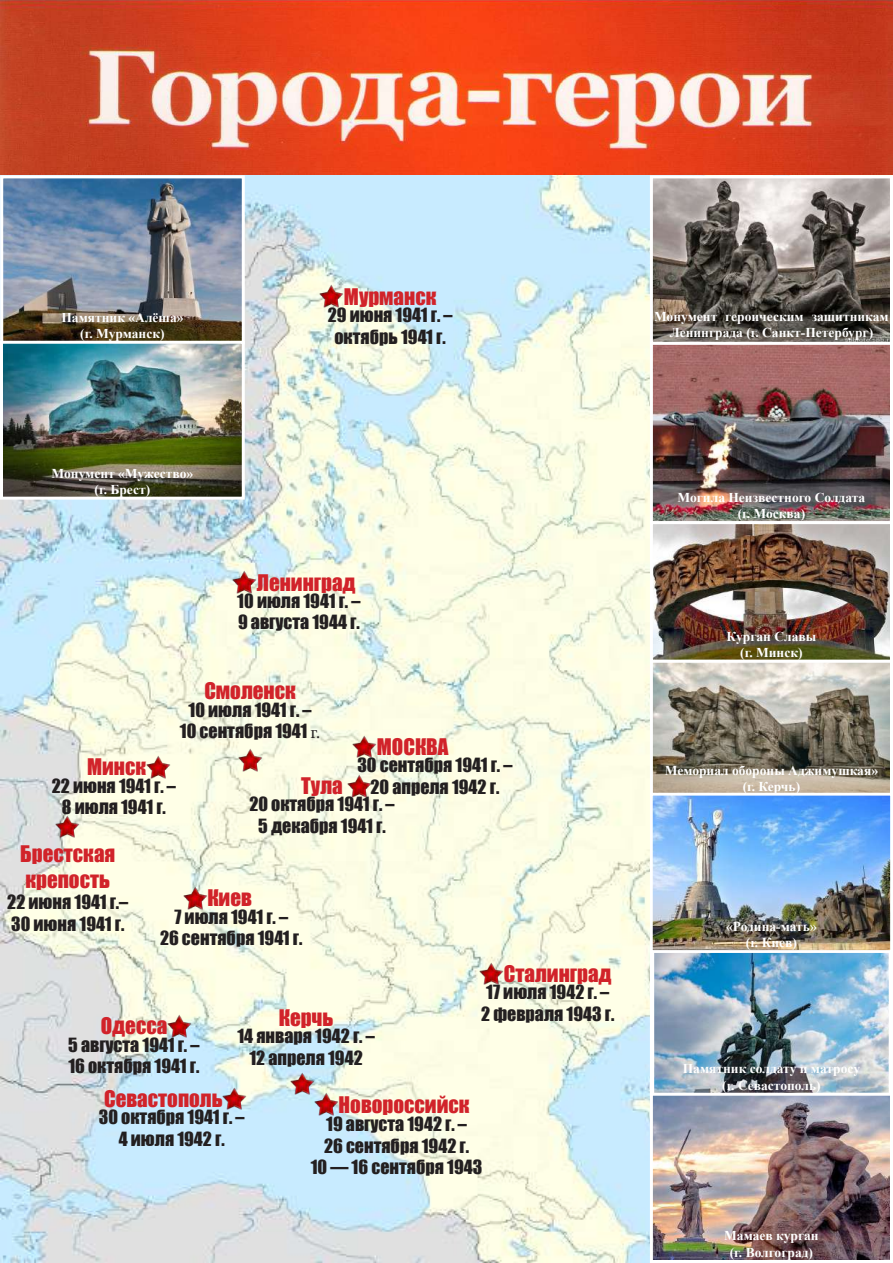
<style>
.page{position:relative;width:893px;height:1263px;background:#fff}
.page>*{position:absolute;margin:0;border:0;box-sizing:border-box;transform-origin:0 0}
.t1{font:21px/25.2px "Impact";color:#d1232a}
.t2{font:18px/21.6px "Impact";color:#231f20;text-align:center}
.t3{font:700 13.5px/16.2px "Times New Roman";color:#fff;text-align:center}
.s1{font-family:"Minion Pro"}
</style>
<div class="page">
<img style="left:0;top:174px;width:893px;height:1089px">
<img style="left:654px;top:953px;width:235px;height:306px">
<div style="left:650px;top:933px;width:243px;height:164px;border:4px solid #fff"></div>
<img style="left:0;top:0;width:893px;height:174px">
<img style="left:320px;top:285px;width:24px;height:23px">
<img style="left:233px;top:571px;width:24px;height:23px">
<img style="left:183px;top:887px;width:24px;height:22px">
<img style="left:56px;top:815px;width:24px;height:23px">
<img style="left:146px;top:755px;width:24px;height:23px">
<img style="left:238px;top:748px;width:24px;height:23px">
<img style="left:353px;top:735px;width:24px;height:23px">
<img style="left:348px;top:775px;width:24px;height:22px">
<img style="left:480px;top:962px;width:24px;height:23px">
<img style="left:167px;top:1015px;width:24px;height:22px">
<img style="left:223px;top:1087px;width:24px;height:23px">
<img style="left:291px;top:1072px;width:24px;height:23px">
<img style="left:315px;top:1093px;width:24px;height:22px">
<div style="left:650px;top:1093px;width:243px;height:170px;border:3px solid #fff"></div>
<img style="left:654px;top:179px;width:235px;height:770px">
<div style="left:650px;top:341px;width:243px;height:183px;border:3px solid #fff"></div>
<div style="left:650px;top:521px;width:243px;height:142px;border:3px solid #fff"></div>
<div style="left:650px;top:660px;width:243px;height:136px;border:3px solid #fff"></div>
<img style="left:4px;top:179px;width:237px;height:317px">
<div style="left:0;top:175px;width:245px;height:169px;border:3px solid #fff"></div>
<div style="left:650px;top:175px;width:243px;height:170px;border:3px solid #fff"></div>
<div style="left:0;top:341px;width:245px;height:159px;border:3px solid #fff"></div>
<div style="left:650px;top:793px;width:243px;height:160px;border:3px solid #fff"></div>
<p class="t3" style="left:61px;top:309px;width:124px">Памятник «Алёша» (г. Мурманск)</p>
<p class="t1" style="left:344px;top:283px;width:94px">Мурманск</p>
<p class="t2" style="left:328px;top:304px;width:126px">29 июня 1941 г. – октябрь 1941 г.</p>
<p class="t3" style="left:654px;top:308px;width:236px">Монумент героическим защитникам<br>Ленинграда (г. Санкт-Петербург)</p>
<p class="t3" style="left:52px;top:465px;width:143px">Монумент «Мужество» (г. Брест)</p>
<p class="t1" style="left:257px;top:569px;width:100px">Ленинград</p>
<p class="t2" style="left:237px;top:589px;width:125px;text-align:left">10 июля 1941 г. –<br>9 августа 1944 г.</p>
<p class="t1" style="left:204px;top:678px;width:93px">Смоленск</p>
<p class="t2" style="left:180px;top:698px;width:142px">10 июля 1941 г. –<br>10 сентября 1941 <span class="s1">г.</span></p>
<p class="t1" style="left:377px;top:733px;width:73px">МОСКВА</p>
<p class="t1" style="left:87px;top:754px;width:61px">Минск</p>
<p class="t2" style="left:52px;top:774px;width:126px">22 июня 1941 г. –<br>8 июля 1941 г.</p>
<p class="t2" style="left:357px;top:754px;width:157px">30 сентября 1941 г. –<br>20 апреля 1942 г.</p>
<p class="t1" style="left:301px;top:773px;width:43px">Тула</p>
<p class="t2" style="left:249px;top:793px;width:147px">20 октября 1941 г. –<br>5 декабря 1941 г.</p>
<p class="t1" style="left:20px;top:841px;width:97px">Брестская крепость</p>
<p class="t2" style="left:7px;top:891px;width:122px;text-align:left">22 июня 1941 г.–<br>30 июня 1941 г.</p>
<p class="t1" style="left:207px;top:885px;width:46px">Киев</p>
<p class="t2" style="left:160px;top:905px;width:144px">7 июля 1941 г. –<br>26 сентября 1941 г.</p>
<p class="t1" style="left:101px;top:1012px;width:68px">Одесса</p>
<p class="t1" style="left:279px;top:1005px;width:56px">Керчь</p>
<p class="t2" style="left:68px;top:1033px;width:133px;text-align:left">5 августа 1941 г. –<br>16 октября 1941 г.</p>
<p class="t2" style="left:237px;top:1025px;width:139px">14 января 1942 г. –<br>12 апреля 1942</p>
<p class="t1" style="left:504px;top:960px;width:109px">Сталинград</p>
<p class="t2" style="left:481px;top:981px;width:135px;text-align:left">17 июля 1942 г. –<br>2 февраля 1943 г.</p>
<p class="t1" style="left:104px;top:1085px;width:120px">Севастополь</p>
<p class="t1" style="left:339px;top:1091px;width:132px">Новороссийск</p>
<p class="t2" style="left:99px;top:1106px;width:147px">30 октября 1941 г. –<br>4 июля 1942 г.</p>
<p class="t2" style="left:311px;top:1113px;width:173px">19 августа 1942 г. –<br>26 сентября 1942 г.<br>10 — 16 сентября 1943</p>
<p class="t3" style="left:677px;top:489px;width:189px">Могила Неизвестного Солдата (г. Москва)</p>
<p class="t3" style="left:727px;top:628px;width:91px">Курган Славы (г. Минск)</p>
<p class="t3" style="left:665px;top:762px;width:215px">Мемориал обороны Аджимушкая» (г. Керчь)</p>
<p class="t3" style="left:726px;top:918px;width:92px">«Родина-мать» (г. Киев)</p>
<p class="t3" style="left:683px;top:1060px;width:179px">Памятник солдату и матросу (г. Севастополь)</p>
<p class="t3" style="left:724px;top:1227px;width:96px">Мамаев курган (г. Волгоград)</p>
</div>
